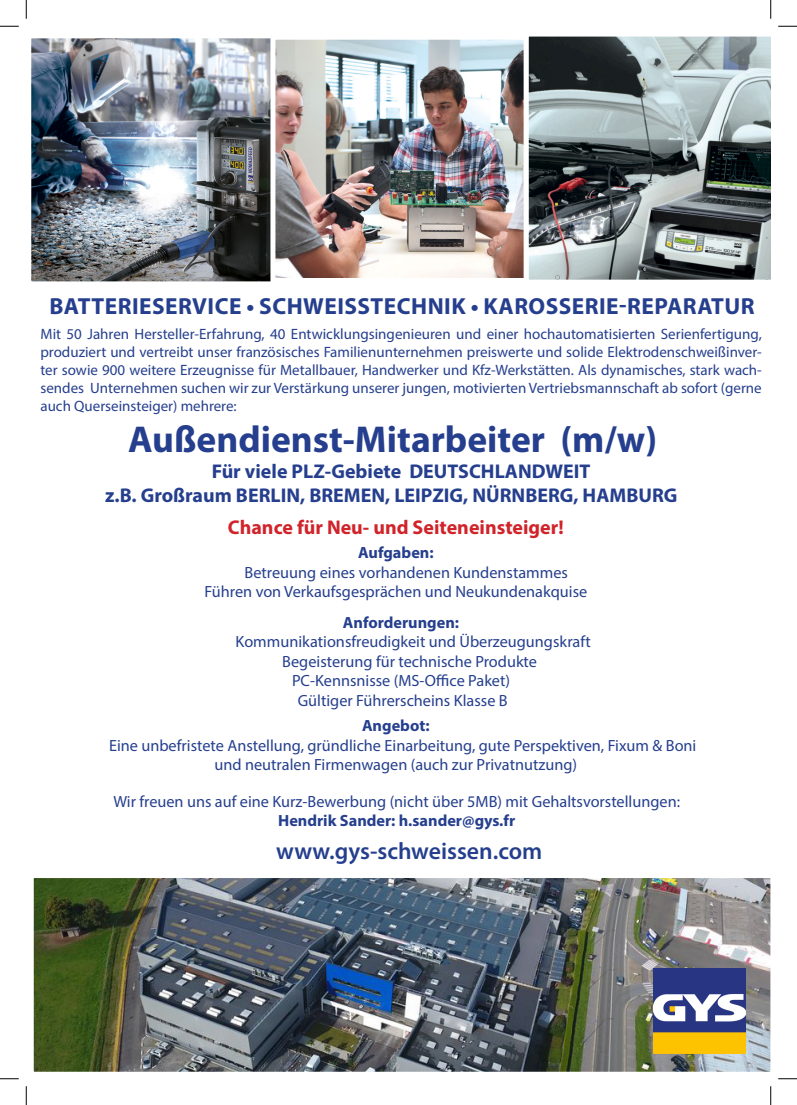
<style>
.page{position:relative;width:797px;height:1105px;background:#fff}
.page>*{position:absolute;margin:0;border:0;box-sizing:border-box;transform-origin:0 0}
.t1{font:700 37.5px "Myriad Pro";color:#253f8e}
.t2{font:600 23.75px "Myriad Pro";color:#253f8e}
.t3{font:700 23.38px "Myriad Pro";letter-spacing:.02em;color:#253f8e}
.t4{font:700 20px "Myriad Pro";color:#253f8e}
.t5{font:700 20px "Myriad Pro";color:#d1232a}
.t6{font:16.25px "Myriad Pro";color:#253f8e}
.t7{font:700 16.25px "Myriad Pro";color:#253f8e}
.t8{font:15px/18px "Myriad Pro";color:#253f8e;text-align:justify}
</style>
<div class="page">
<img style="left:32px;top:39px;width:238px;height:241px">
<div style="left:26px;top:33px;width:253px;height:253px;border:5px solid #fff"></div>
<svg style="left:528px;top:36px;width:242px;height:244px;background:#788283"></svg>
<img style="left:33px;top:878px;width:737px;height:194px">
<img style="left:653px;top:969px;width:92px;height:84px">
<img style="left:276px;top:41px;width:246px;height:236px">
<div style="left:270px;top:35px;width:258px;height:258px;border:5px solid #fff"></div>
<svg style="left:0;top:25px;width:19px;height:2px"></svg>
<svg style="left:778px;top:25px;width:19px;height:2px"></svg>
<svg style="left:0;top:1078px;width:19px;height:1px"></svg>
<svg style="left:778px;top:1078px;width:19px;height:1px"></svg>
<svg style="left:25px;top:0;width:2px;height:19px"></svg>
<svg style="left:25px;top:1086px;width:2px;height:19px"></svg>
<svg style="left:770px;top:0;width:1px;height:19px"></svg>
<svg style="left:770px;top:1086px;width:1px;height:19px"></svg>
<p class="t3" style="left:49px;top:290px;width:706px">BATTERIESERVICE • SCHWEISSTECHNIK • KAROSSERIE-REPARATUR</p>
<p class="t8" style="left:40px;top:324px;width:723px">Mit 50 Jahren Hersteller-Erfahrung, 40 Entwicklungsingenieuren und einer hochautomatisierten Serienfertigung, produziert und vertreibt unser französisches Familienunternehmen preiswerte und solide Elektrodenschweißinver&shy;ter sowie 900 weitere Erzeugnisse für Metallbauer, Handwerker und Kfz-Werkstätten. Als dynamisches, stark wach&shy;sendes Unternehmen suchen wir zur Verstärkung unserer jungen, motivierten Vertriebsmannschaft ab sofort (gerne auch Querseinsteiger) mehrere:</p>
<p class="t1" style="left:128px;top:415px;width:530px">Außendienst-Mitarbeiter (m/w)</p>
<p class="t4" style="left:212px;top:458px;width:380px">Für viele PLZ-Gebiete DEUTSCHLANDWEIT</p>
<p class="t4" style="left:105px;top:482px;width:573px">z.B. Großraum BERLIN, BREMEN, LEIPZIG, NÜRNBERG, HAMBURG</p>
<p class="t5" style="left:228px;top:514px;width:337px">Chance für Neu- und Seiteneinsteiger!</p>
<p class="t7" style="left:358px;top:542px;width:77px">Aufgaben:</p>
<p class="t6" style="left:244px;top:562px;width:325px">Betreuung eines vorhandenen Kundenstammes</p>
<p class="t6" style="left:204px;top:582px;width:384px">Führen von Verkaufsgesprächen und Neukundenakquise</p>
<p class="t7" style="left:343px;top:611px;width:118px">Anforderungen:</p>
<p class="t6" style="left:235px;top:632px;width:356px">Kommunikationsfreudigkeit und Überzeugungskraft</p>
<p class="t6" style="left:282px;top:651px;width:256px">Begeisterung für technische Produkte</p>
<p class="t6" style="left:292px;top:671px;width:220px">PC-Kennsnisse (MS-Office Paket)</p>
<p class="t6" style="left:298px;top:690px;width:211px">Gültiger Führerscheins Klasse B</p>
<p class="t7" style="left:362px;top:715px;width:69px">Angebot:</p>
<p class="t6" style="left:109px;top:735px;width:589px">Eine unbefristete Anstellung, gründliche Einarbeitung, gute Perspektiven, Fixum &amp; Boni</p>
<p class="t6" style="left:214px;top:755px;width:364px">und neutralen Firmenwagen (auch zur Privatnutzung)</p>
<p class="t6" style="left:113px;top:791px;width:568px">Wir freuen uns auf eine Kurz-Bewerbung (nicht über 5MB) mit Gehaltsvorstellungen:</p>
<p class="t7" style="left:278px;top:810px;width:238px">Hendrik Sander: h.sander@gys.fr</p>
<p class="t2" style="left:276px;top:836px;width:268px">www.gys-schweissen.com</p>
</div>
